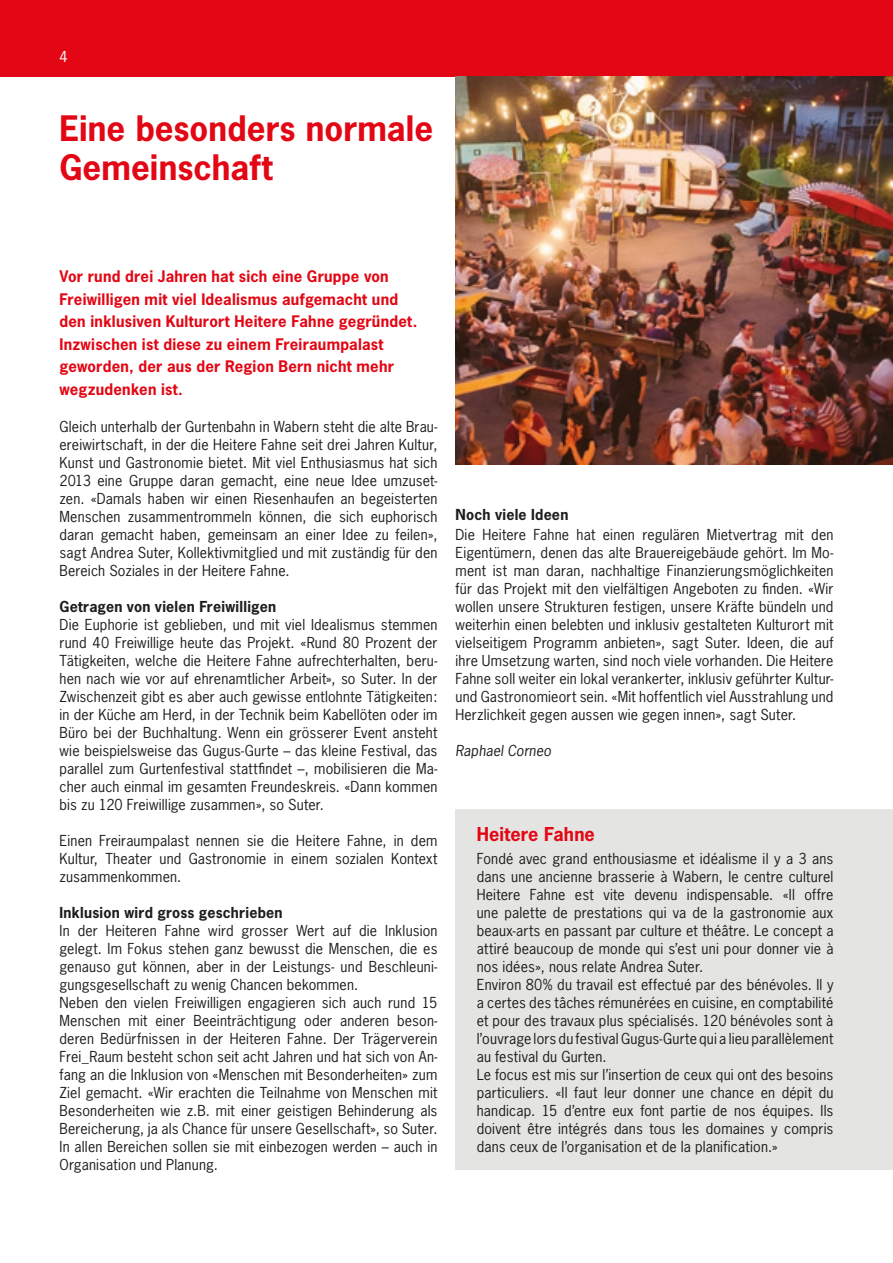
<style>
.page{position:relative;width:893px;height:1263px;background:#fff}
.page>*{position:absolute;margin:0;border:0;box-sizing:border-box;transform-origin:0 0}
.t1{font:700 33px/39px "News Gothic";letter-spacing:.005em;color:#e30614}
.t2{font:700 18px "News Gothic";letter-spacing:.005em;color:#e30614}
.t3{font:700 15px/22.5px "News Gothic";letter-spacing:.015em;color:#e30614}
.t4{font:14.25px/18px "News Gothic";letter-spacing:.01em;color:#1d1d1b;text-align:justify}
.t5{font:700 14.25px "News Gothic";letter-spacing:.015em;color:#1d1d1b}
.t6{font:italic 14.25px "News Gothic";letter-spacing:.01em;color:#1d1d1b}
.t7{font:14.25px "News Gothic";color:#fff}
</style>
<div class="page">
<div style="left:0;top:0;width:893px;height:77px;background:#e30614"></div>
<div style="left:455px;top:809px;width:438px;height:360px;background:#e4e4e3"></div>
<img style="left:455px;top:77px;width:438px;height:387px">
<p class="t7" style="left:60px;top:48px;width:10px">4</p>
<h1 class="t1" style="left:60px;top:108px;width:375px">Eine besonders normale<br>Gemeinschaft</h1>
<p class="t3" style="left:60px;top:265px;width:359px">Vor rund drei Jahren hat sich eine Gruppe von Freiwilligen mit viel Idealismus aufgemacht und den inklusiven Kulturort Heitere Fahne gegründet.<br>Inzwischen ist diese zu einem Freiraumpalast geworden, der aus der Region Bern nicht mehr wegzudenken ist.</p>
<p class="t4" style="left:60px;top:418px;width:379px">Gleich unterhalb der Gurtenbahn in Wabern steht die alte Brau&shy;ereiwirtschaft, in der die Heitere Fahne seit drei Jahren Kultur, Kunst und Gastronomie bietet. Mit viel Enthusiasmus hat sich 2013 eine Gruppe daran gemacht, eine neue Idee umzuset&shy;zen. «Damals haben wir einen Riesenhaufen an begeisterten Menschen zusammentrommeln können, die sich euphorisch daran gemacht haben, gemeinsam an einer Idee zu feilen», sagt Andrea Suter, Kollektivmitglied und mit zuständig für den Bereich Soziales in der Heitere Fahne.</p>
<p class="t5" style="left:60px;top:597px;width:218px">Getragen von vielen Freiwilligen</p>
<p class="t4" style="left:60px;top:615px;width:379px">Die Euphorie ist geblieben, und mit viel Idealismus stemmen rund 40 Freiwillige heute das Projekt. «Rund 80 Prozent der Tätigkeiten, welche die Heitere Fahne aufrechterhalten, beru&shy;hen nach wie vor auf ehrenamtlicher Arbeit», so Suter. In der Zwischenzeit gibt es aber auch gewisse entlohnte Tätigkeiten: in der Küche am Herd, in der Technik beim Kabellöten oder im Büro bei der Buchhaltung. Wenn ein grösserer Event ansteht wie beispielsweise das Gugus-Gurte – das kleine Festival, das parallel zum Gurtenfestival stattfindet –, mobilisieren die Ma&shy;cher auch einmal im gesamten Freundeskreis. «Dann kommen bis zu 120 Freiwillige zusammen», so Suter.</p>
<p class="t4" style="left:60px;top:831px;width:379px">Einen Freiraumpalast nennen sie die Heitere Fahne, in dem Kultur, Theater und Gastronomie in einem sozialen Kontext zusammenkommen.</p>
<p class="t5" style="left:60px;top:903px;width:225px">Inklusion wird gross geschrieben</p>
<p class="t4" style="left:60px;top:921px;width:379px;text-align:left">In der Heiteren Fahne wird grosser Wert auf die Inklusion gelegt. Im Fokus stehen ganz bewusst die Menschen, die es genauso gut können, aber in der Leistungs- und Beschleuni&shy;gungsgesellschaft zu wenig Chancen bekommen.<br>Neben den vielen Freiwilligen engagieren sich auch rund 15<br>Menschen mit einer Beeinträchtigung oder anderen beson&shy;deren Bedürfnissen in der Heiteren Fahne. Der Trägerverein Frei_Raum besteht schon seit acht Jahren und hat sich von An&shy;fang an die Inklusion von «Menschen mit Besonderheiten» zum Ziel gemacht. «Wir erachten die Teilnahme von Menschen mit Besonderheiten wie z.B. mit einer geistigen Behinderung als Bereicherung, ja als Chance für unsere Gesellschaft», so Suter.<br>In allen Bereichen sollen sie mit einbezogen werden – auch in Organisation und Planung.</p>
<p class="t5" style="left:455px;top:505px;width:114px">Noch viele Ideen</p>
<p class="t4" style="left:455px;top:526px;width:379px">Die Heitere Fahne hat einen regulären Mietvertrag mit den Eigentümern, denen das alte Brauereigebäude gehört. Im Mo&shy;ment ist man daran, nachhaltige Finanzierungsmöglichkeiten für das Projekt mit den vielfältigen Angeboten zu finden. «Wir wollen unsere Strukturen festigen, unsere Kräfte bündeln und weiterhin einen belebten und inklusiv gestalteten Kulturort mit vielseitigem Programm anbieten», sagt Suter. Ideen, die auf ihre Umsetzung warten, sind noch viele vorhanden. Die Heitere Fahne soll weiter ein lokal verankerter, inklusiv geführter Kultur&shy;und Gastronomieort sein. «Mit hoffentlich viel Ausstrahlung und Herzlichkeit gegen aussen wie gegen innen», sagt Suter.</p>
<p class="t6" style="left:455px;top:741px;width:97px">Raphael Corneo</p>
<p class="t2" style="left:477px;top:822px;width:120px">Heitere Fahne</p>
<p class="t4" style="left:477px;top:850px;width:358px;text-align:left">Fondé avec grand enthousiasme et idéalisme il y a 3 ans dans une ancienne brasserie à Wabern, le centre culturel Heitere Fahne est vite devenu indispensable. «Il offre une palette de prestations qui va de la gastronomie aux beaux-arts en passant par culture et théâtre. Le concept a attiré beaucoup de monde qui s’est uni pour donner vie à nos idées», nous relate Andrea Suter.<br>Environ 80% du travail est effectué par des bénévoles. Il y a certes des tâches rémunérées en cuisine, en comptabilité et pour des travaux plus spécialisés. 120 bénévoles sont à l’ouvrage lors du festival Gugus-Gurte qui a lieu parallèlement au festival du Gurten.<br>Le focus est mis sur l’insertion de ceux qui ont des besoins particuliers. «Il faut leur donner une chance en dépit du handicap. 15 d’entre eux font partie de nos équipes. Ils doivent être intégrés dans tous les domaines y compris dans ceux de l’organisation et de la planification.»</p>
</div>
